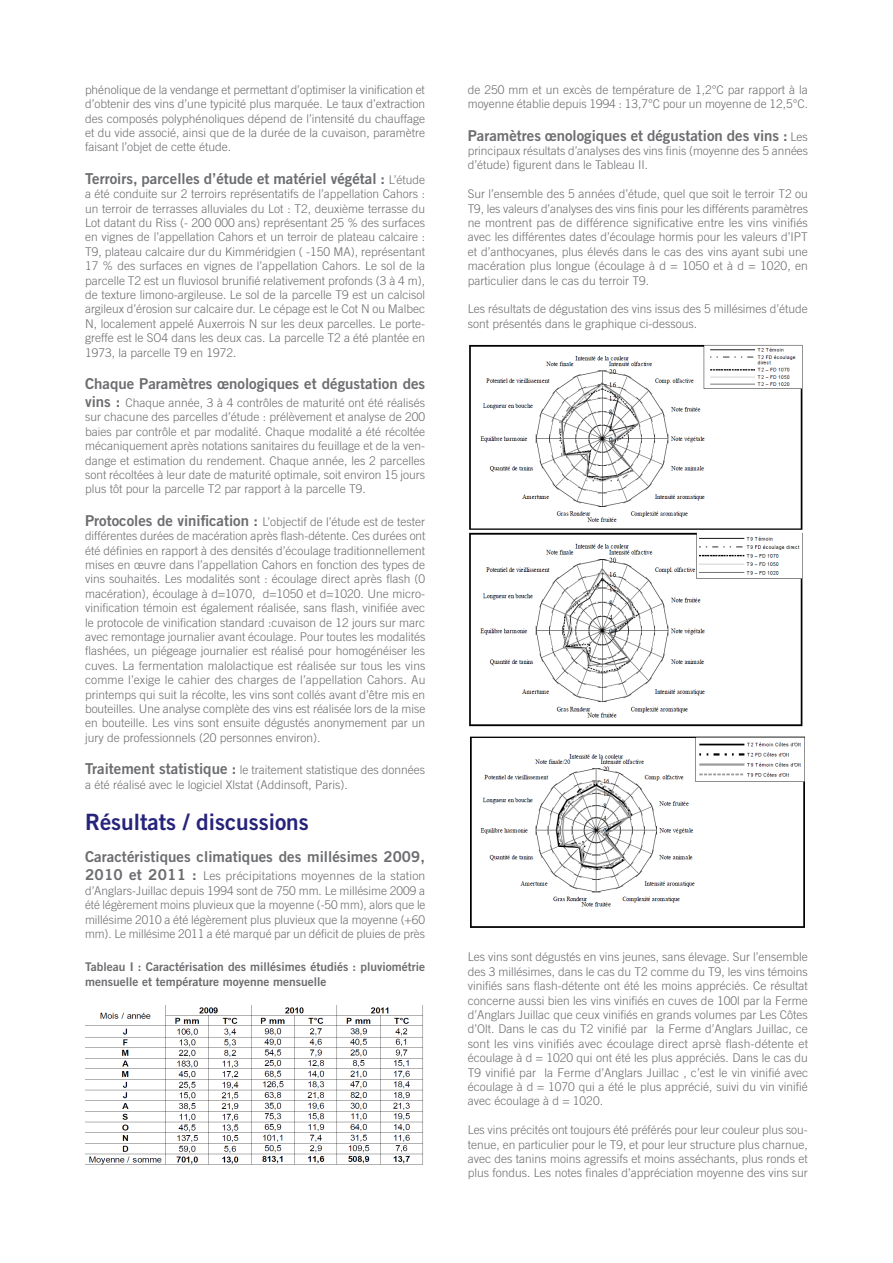
<style>
.page{position:relative;width:893px;height:1263px;background:#fff}
.page>*{position:absolute;margin:0;border:0;box-sizing:border-box;transform-origin:0 0}
._05-Body{font:22.5px "Trade Gothic Bold Two";color:#26237b}
._05-Body-2{font:15px "Trade Gothic Bold Two";color:#6c6d70}
._05-Body-3{font:300 12px/14.4px "Trade Gothic";color:#6c6d70;text-align:justify}
._05-Body-4{font:12px/15px "Trade Gothic Bold Two";color:#6c6d70}
.s1{font-family:"Trade Gothic";font-weight:300;font-size:12px}
.s2{font-family:"Trade Gothic Bold Two";font-weight:400;font-size:15px}
</style>
<div class="page">
<img style="left:85px;top:1006px;width:338px;height:159px">
<img style="left:469px;top:345px;width:334px;height:382px">
<img style="left:470px;top:736px;width:335px;height:192px">
<p class="_05-Body-3" style="left:85px;top:82px;width:342px">phénolique de la vendange et permettant d’optimiser la vinification et d’obtenir des vins d’une typicité plus marquée. Le taux d’extraction des composés polyphénoliques dépend de l’intensité du chauffage et du vide associé, ainsi que de la durée de la cuvaison, paramètre faisant l’objet de cette étude.</p>
<p class="_05-Body-2" style="left:85px;top:169px;width:342px">Terroirs, parcelles d’étude et matériel végétal : <span class="s1">L’étude</span></p>
<p class="_05-Body-3" style="left:85px;top:186px;width:342px">a été conduite sur 2 terroirs représentatifs de l’appellation Cahors : un terroir de terrasses alluviales du Lot : T2, deuxième terrasse du Lot datant du Riss (- 200 000 ans) représentant 25 % des surfaces en vignes de l’appellation Cahors et un terroir de plateau calcaire :<br>T9, plateau calcaire dur du Kimméridgien ( -150 MA), représentant 17 % des surfaces en vignes de l’appellation Cahors. Le sol de la parcelle T2 est un fluviosol brunifié relativement profonds (3 à 4 m), de texture limono-argileuse. Le sol de la parcelle T9 est un calcisol argileux d’érosion sur calcaire dur. Le cépage est le Cot N ou Malbec N, localement appelé Auxerrois N sur les deux parcelles. Le porte&shy;greffe est le SO4 dans les deux cas. La parcelle T2 a été plantée en 1973, la parcelle T9 en 1972.</p>
<p class="_05-Body-2" style="left:85px;top:374px;width:342px">Chaque Paramètres œnologiques et dégustation des</p>
<p class="_05-Body-3" style="left:85px;top:395px;width:342px"><span class="s2">vins :</span> Chaque année, 3 à 4 contrôles de maturité ont été réalisés sur chacune des parcelles d’étude : prélèvement et analyse de 200 baies par contrôle et par modalité. Chaque modalité a été récoltée mécaniquement après notations sanitaires du feuillage et de la ven&shy;dange et estimation du rendement. Chaque année, les 2 parcelles sont récoltées à leur date de maturité optimale, soit environ 15 jours plus tôt pour la parcelle T2 par rapport à la parcelle T9.</p>
<p class="_05-Body-3" style="left:85px;top:514px;width:342px"><span class="s2">Protocoles de vinification :</span> L’objectif de l’étude est de tester différentes durées de macération après flash-détente. Ces durées ont été définies en rapport à des densités d’écoulage traditionnellement mises en œuvre dans l’appellation Cahors en fonction des types de vins souhaités. Les modalités sont : écoulage direct après flash (0 macération), écoulage à d=1070, d=1050 et d=1020. Une micro&shy;vinification témoin est également réalisée, sans flash, vinifiée avec le protocole de vinification standard :cuvaison de 12 jours sur marc avec remontage journalier avant écoulage. Pour toutes les modalités flashées, un piégeage journalier est réalisé pour homogénéiser les cuves. La fermentation malolactique est réalisée sur tous les vins comme l’exige le cahier des charges de l’appellation Cahors. Au printemps qui suit la récolte, les vins sont collés avant d’être mis en bouteilles. Une analyse complète des vins est réalisée lors de la mise en bouteille. Les vins sont ensuite dégustés anonymement par un jury de professionnels (20 personnes environ).</p>
<p class="_05-Body-3" style="left:85px;top:762px;width:342px"><span class="s2">Traitement statistique :</span> le traitement statistique des données a été réalisé avec le logiciel Xlstat (Addinsoft, Paris).</p>
<p class="_05-Body" style="left:85px;top:808px;width:225px">Résultats / discussions</p>
<p class="_05-Body-2" style="left:85px;top:848px;width:341px">Caractéristiques climatiques des millésimes 2009,</p>
<p class="_05-Body-3" style="left:85px;top:869px;width:342px"><span class="s2">2010 et 2011 :</span> Les précipitations moyennes de la station d’Anglars-Juillac depuis 1994 sont de 750 mm. Le millésime 2009 a été légèrement moins pluvieux que la moyenne (-50 mm), alors que le millésime 2010 a été légèrement plus pluvieux que la moyenne (+60 mm). Le millésime 2011 a été marqué par un déficit de pluies de près</p>
<p class="_05-Body-4" style="left:85px;top:959px;width:342px">Tableau I : Caractérisation des millésimes étudiés : pluviométrie mensuelle et température moyenne mensuelle</p>
<p class="_05-Body-3" style="left:468px;top:82px;width:342px">de 250 mm et un excès de température de 1,2°C par rapport à la moyenne établie depuis 1994 : 13,7°C pour un moyenne de 12,5°C.</p>
<p class="_05-Body-2" style="left:468px;top:126px;width:342px">Paramètres œnologiques et dégustation des vins : <span class="s1">Les</span></p>
<p class="_05-Body-3" style="left:468px;top:143px;width:342px">principaux résultats d’analyses des vins finis (moyenne des 5 années d’étude) figurent dans le Tableau II.</p>
<p class="_05-Body-3" style="left:468px;top:186px;width:342px">Sur l’ensemble des 5 années d’étude, quel que soit le terroir T2 ou T9, les valeurs d’analyses des vins finis pour les différents paramètres ne montrent pas de différence significative entre les vins vinifiés avec les différentes dates d’écoulage hormis pour les valeurs d’IPT et d’anthocyanes, plus élevés dans le cas des vins ayant subi une macération plus longue (écoulage à d = 1050 et à d = 1020, en particulier dans le cas du terroir T9.</p>
<p class="_05-Body-3" style="left:468px;top:302px;width:342px">Les résultats de dégustation des vins issus des 5 millésimes d’étude sont présentés dans le graphique ci-dessous.</p>
<p class="_05-Body-3" style="left:468px;top:950px;width:342px">Les vins sont dégustés en vins jeunes, sans élevage. Sur l’ensemble des 3 millésimes, dans le cas du T2 comme du T9, les vins témoins vinifiés sans flash-détente ont été les moins appréciés. Ce résultat concerne aussi bien les vins vinifiés en cuves de 100l par la Ferme d’Anglars Juillac que ceux vinifiés en grands volumes par Les Côtes d’Olt. Dans le cas du T2 vinifié par la Ferme d’Anglars Juillac, ce sont les vins vinifiés avec écoulage direct aprsè flash-détente et écoulage à d = 1020 qui ont été les plus appréciés. Dans le cas du T9 vinifié par la Ferme d’Anglars Juillac , c’est le vin vinifié avec écoulage à d = 1070 qui a été le plus apprécié, suivi du vin vinifié avec écoulage à d = 1020.</p>
<p class="_05-Body-3" style="left:468px;top:1122px;width:342px">Les vins précités ont toujours été préférés pour leur couleur plus sou&shy;tenue, en particulier pour le T9, et pour leur structure plus charnue, avec des tanins moins agressifs et moins asséchants, plus ronds et plus fondus. Les notes finales d’appréciation moyenne des vins sur</p>
</div>
